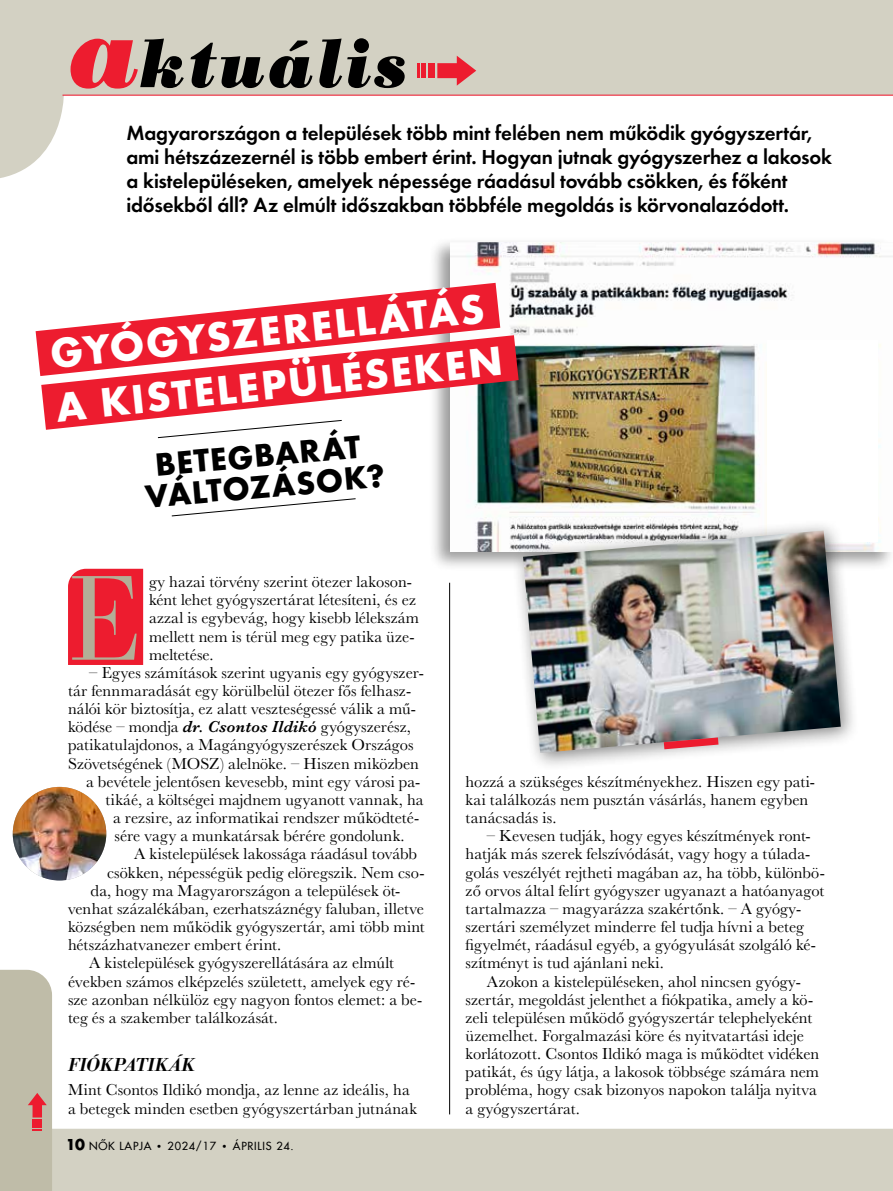
<style>
.page{position:relative;width:893px;height:1191px;background:#d3d1c3}
.page>*{position:absolute;margin:0;border:0;box-sizing:border-box;transform-origin:0 0}
.t1{font:125.4px "Bodoni Antiqua TOT Light";color:#b3af97}
.t2{font:italic 700 71.4px "Bodoni Antiqua TOT";letter-spacing:.05em;color:#000}
.t3{font:42.6px/54px "Futura Bol";color:#fff}
.t4{font:33.45px/31px "Futura Bol";color:#000;text-align:center}
.t5{font:21px/24px "Futura Dem";letter-spacing:-.01em;color:#000}
.t6{font:19.5px "Bodoni Antiqua TOT Dem Bol Ita";letter-spacing:.015em;color:#000}
.t7{font:16.5px/18.1px "Baskerville";color:#000}
.t8{font:500 10.95px "Futura Std";letter-spacing:.07em;color:#000}
.s1{font-size:111.6px;color:#ed1c2f}
.s2{font-weight:600;font-style:italic}
.s3{font-family:"Futura Bol";font-weight:400;font-size:16.5px}
.s4{font-family:"Futura Boo";font-weight:400}
</style>
<div class="page">
<div style="left:0;top:95px;width:893px;height:1033px;background:#fff"></div>
<hr style="left:63px;top:95px;width:830px;height:1px;background:#ed1c2f">
<svg style="left:437px;top:56px;width:39px;height:30px"></svg>
<div style="left:428px;top:64px;width:7px;height:14px;background:#ed1c2f"></div>
<div style="left:421px;top:64px;width:5px;height:14px;background:#ed1c2f"></div>
<hr style="left:417px;top:64px;width:3px;height:14px;background:#ed1c2f">
<div style="left:68px;top:569px;width:75px;height:96px;background:#ed1c2f"></div>
<div style="left:0;top:969px;width:52px;height:222px;background:#bfbca8"></div>
<hr style="left:449px;top:583px;width:1px;height:531px;background:#000">
<svg style="left:171px;top:498px;width:185px;height:18px;background:#f0f0f0"></svg>
<img style="left:13px;top:787px;width:93px;height:93px;border-radius:47px">
<div style="left:429px;top:237px;width:464px;height:334px;background:#000;opacity:.4"></div>
<img style="left:451px;top:242px;width:442px;height:310px">
<div style="left:767px;top:340px;width:111px;height:202px;background:#fff"></div>
<div style="left:511px;top:519px;width:348px;height:252px;background:#000;opacity:.47"></div>
<img style="left:523px;top:530px;width:318px;height:223px">
<svg style="left:664px;top:737px;width:54px;height:12px"></svg>
<svg style="left:0;top:256px;width:547px;height:52px;background:#f8e1e3"></svg>
<svg style="left:0;top:308px;width:566px;height:149px;background:#e38389"></svg>
<h2 class="t2" style="left:68px;top:23px;width:341px"><span class="s1">a</span>ktuális</h2>
<p class="t5" style="left:126px;top:121px;width:707px">Magyarországon a települések több mint felében nem működik gyógyszertár, ami hétszázezernél is több embert érint. Hogyan jutnak gyógyszerhez a lakosok a kistelepüléseken, amelyek népessége ráadásul tovább csökken, és főként idősekből áll? Az elmúlt időszakban többféle megoldás is körvonalazódott.</p>
<h3 class="t3" style="left:48px;top:326px;width:450px;rotate:-6deg">GYÓGYSZERELLÁTÁS<br>A KISTELEPÜLÉSEKEN</h3>
<h3 class="t4" style="left:141px;top:450px;width:242px;rotate:-5deg">BETEGBARÁT<br>VÁLTOZÁSOK?</h3>
<h1 class="t1" style="left:68px;top:552px;width:75px">E</h1>
<p class="t7" style="left:149px;top:573px;width:272px">gy hazai törvény szerint ötezer lakoson&shy;ként lehet gyógyszertárat létesíteni, és ez azzal is egybevág, hogy kisebb lélekszám mellett nem is térül meg egy patika üze&shy;meltetése.</p>
<p class="t7" style="left:89px;top:663px;width:336px">– Egyes számítások szerint ugyanis egy gyógyszer-</p>
<p class="t7" style="left:68px;top:682px;width:345px">tár fennmaradását egy körülbelül ötezer fős felhasz-</p>
<p class="t7" style="left:68px;top:700px;width:350px">nálói kör biztosítja, ez alatt veszteségessé válik a mű-</p>
<p class="t7" style="left:68px;top:718px;width:345px">ködése – mondja <span class="s2">dr. Csontos Ildikó</span> gyógyszerész,</p>
<p class="t7" style="left:68px;top:736px;width:347px">patikatulajdonos, a Magángyógyszerészek Országos</p>
<p class="t7" style="left:68px;top:754px;width:353px">Szövetségének (MOSZ) alelnöke. – Hiszen miközben</p>
<p class="t7" style="left:86px;top:772px;width:336px">a bevétele jelentősen kevesebb, mint egy városi pa-</p>
<p class="t7" style="left:106px;top:790px;width:320px">tikáé, a költségei majdnem ugyanott vannak, ha</p>
<p class="t7" style="left:113px;top:809px;width:308px">a rezsire, az informatikai rendszer működteté-</p>
<p class="t7" style="left:115px;top:827px;width:292px">sére vagy a munkatársak bérére gondolunk.</p>
<p class="t7" style="left:134px;top:845px;width:284px">A kistelepülések lakossága ráadásul tovább</p>
<p class="t7" style="left:107px;top:863px;width:319px">csökken, népességük pedig elöregszik. Nem cso-</p>
<p class="t7" style="left:91px;top:881px;width:311px">da, hogy ma Magyarországon a települések öt-</p>
<p class="t7" style="left:68px;top:899px;width:358px">venhat százalékában, ezerhatszáznégy faluban, illetve</p>
<p class="t7" style="left:68px;top:918px;width:358px">községben nem működik gyógyszertár, ami több mint</p>
<p class="t7" style="left:68px;top:936px;width:215px">hétszázhatvanezer embert érint.</p>
<p class="t7" style="left:89px;top:954px;width:306px">A kistelepülések gyógyszerellátására az elmúlt</p>
<p class="t7" style="left:68px;top:972px;width:349px">években számos elképzelés született, amelyek egy ré-</p>
<p class="t7" style="left:68px;top:990px;width:356px">sze azonban nélkülöz egy nagyon fontos elemet: a be-</p>
<p class="t7" style="left:68px;top:1008px;width:211px">teg és a szakember találkozását.</p>
<p class="t6" style="left:68px;top:1054px;width:128px">FIÓKPATIKÁK</p>
<p class="t7" style="left:68px;top:1081px;width:350px">Mint Csontos Ildikó mondja, az lenne az ideális, ha a betegek minden esetben gyógyszertárban jutnának</p>
<p class="t8" style="left:66px;top:1139px;width:230px"><span class="s3">10</span> NŐK LAPJA <span class="s4">•</span> 2024/17 <span class="s4">•</span> ÁPRILIS 24.</p>
<p class="t7" style="left:466px;top:772px;width:351px">hozzá a szükséges készítményekhez. Hiszen egy pati&shy;kai találkozás nem pusztán vásárlás, hanem egyben tanácsadás is.</p>
<p class="t7" style="left:466px;top:827px;width:361px;text-indent:21px">– Kevesen tudják, hogy egyes készítmények ront&shy;hatják más szerek felszívódását, vagy hogy a túlada&shy;golás veszélyét rejtheti magában az, ha több, különbö&shy;ző orvos által felírt gyógyszer ugyanazt a hatóanyagot tartalmazza – magyarázza szakértőnk. – A gyógy&shy;szertári személyzet minderre fel tudja hívni a beteg figyelmét, ráadásul egyéb, a gyógyulását szolgáló ké&shy;szítményt is tud ajánlani neki.</p>
<p class="t7" style="left:466px;top:972px;width:355px;text-indent:21px">Azokon a kistelepüléseken, ahol nincsen gyógy&shy;szertár, megoldást jelenthet a fiókpatika, amely a kö&shy;zeli településen működő gyógyszertár telephelyeként üzemelhet. Forgalmazási köre és nyitvatartási ideje korlátozott. Csontos Ildikó maga is működtet vidéken patikát, és úgy látja, a lakosok többsége számára nem probléma, hogy csak bizonyos napokon találja nyitva a gyógyszertárat.</p>
</div>
